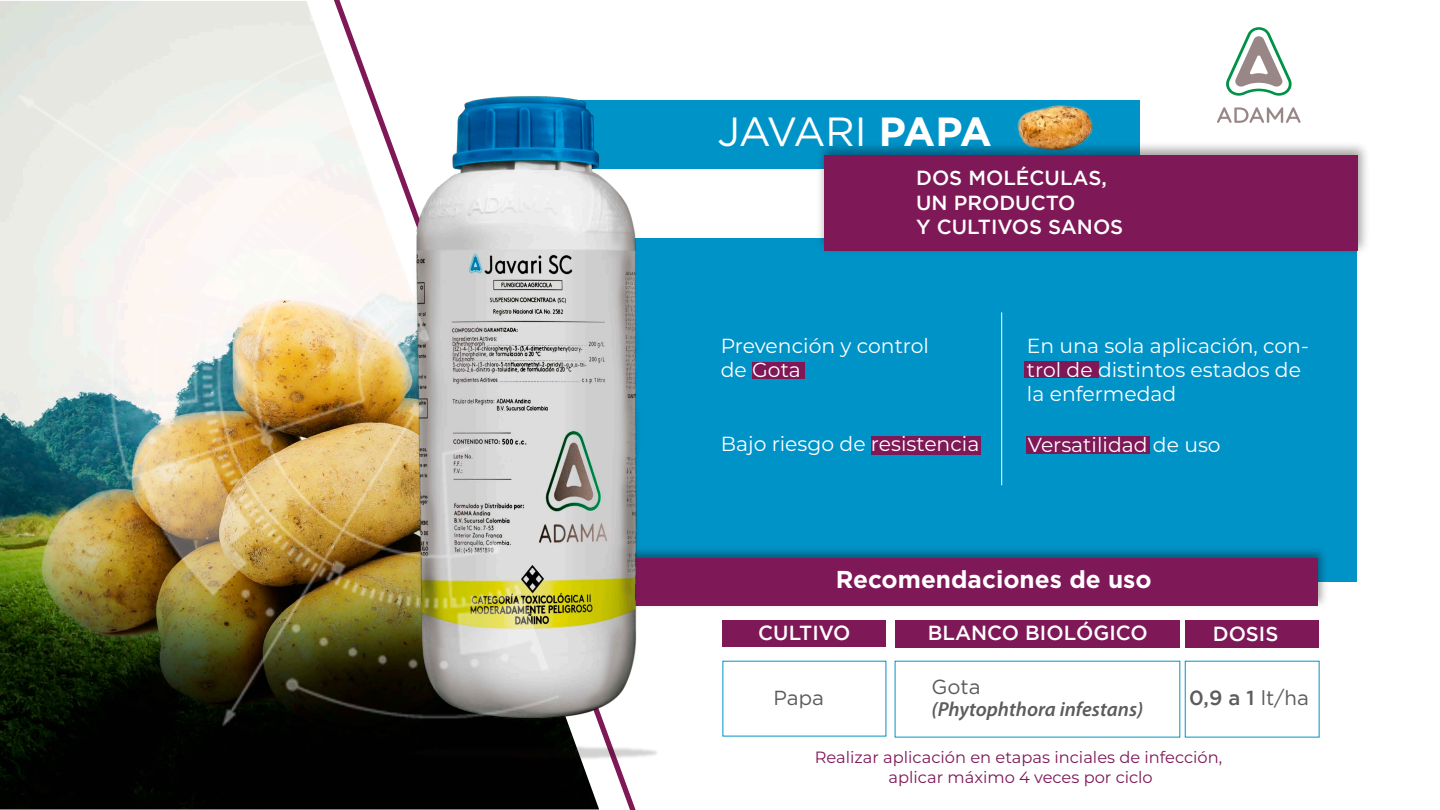
<style>
.page{position:relative;width:1440px;height:810px;background:#fff}
.page>*{position:absolute;margin:0;border:0;box-sizing:border-box;transform-origin:0 0}
.t1{font:40.65px "Gotham";letter-spacing:-.025em;color:#fff}
.t2{font:700 24.38px "Gotham";color:#fff}
.t3{font:20.33px/24.4px "Montserrat";color:#fff}
.t4{font:500 20.33px/24.4px "Gotham";color:#fff}
.t5{font:italic 600 20.33px "Myriad Pro";color:#5c5c5f}
.t6{font:500 20.33px "Gotham";color:#5c5c5f}
.t7{font:20.33px "Gotham";color:#5c5c5f}
.t8{font:16.27px/19.5px "Montserrat";color:#7e1857;text-align:center}
.s1{font-weight:700}
.s2{font-weight:400}
</style>
<div class="page">
<div style="left:573px;top:101px;width:566px;height:68px;background:#0093c8"></div>
<div style="left:628px;top:239px;width:729px;height:343px;background:#0093c8"></div>
<img style="left:809px;top:549px;width:516px;height:57px">
<div style="left:619px;top:558px;width:699px;height:48px;background:#7e1857"></div>
<img style="left:813px;top:137px;width:554px;height:115px">
<div style="left:824px;top:155px;width:533px;height:96px;background:#7e1857"></div>
<img style="left:1018px;top:106px;width:75px;height:49px">
<div style="left:1026px;top:436px;width:123px;height:18px;background:#7e1857"></div>
<div style="left:1024px;top:361px;width:75px;height:17px;background:#7e1857"></div>
<div style="left:871px;top:436px;width:110px;height:18px;background:#7e1857"></div>
<div style="left:723px;top:621px;width:163px;height:26px;background:#7e1857"></div>
<div style="left:895px;top:620px;width:285px;height:28px;background:#7e1857"></div>
<div style="left:1185px;top:621px;width:134px;height:27px;background:#7e1857"></div>
<hr style="left:1002px;top:312px;width:1px;height:173px;background:#fff">
<img style="left:249px;top:0;width:560px;height:788px">
<img style="left:599px;top:720px;width:84px;height:65px">
<svg style="left:1226px;top:27px;width:66px;height:69px"></svg>
<svg style="left:1217px;top:107px;width:84px;height:16px"></svg>
<img style="left:4px;top:2px;width:595px;height:806px">
<h1 class="t1" style="left:717px;top:106px;width:276px">JAVARI <span class="s1">PAPA</span></h1>
<p class="t4" style="left:916px;top:166px;width:208px">DOS MOLÉCULAS,<br>UN PRODUCTO<br>Y CULTIVOS SANOS</p>
<p class="t3" style="left:721px;top:332px;width:210px">Prevención y control de Gota</p>
<p class="t3" style="left:721px;top:431px;width:260px">Bajo riesgo de resistencia</p>
<p class="t3" style="left:1027px;top:332px;width:283px">En una sola aplicación, con&shy;trol de distintos estados de la enfermedad</p>
<p class="t3" style="left:1028px;top:431px;width:194px">Versatilidad de uso</p>
<p class="t2" style="left:836px;top:563px;width:318px">Recomendaciones de uso</p>
<p class="t4" style="left:758px;top:620px;width:94px">CULTIVO</p>
<p class="t4" style="left:928px;top:621px;width:221px">BLANCO BIOLÓGICO</p>
<p class="t4" style="left:1213px;top:621px;width:67px">DOSIS</p>
<p class="t7" style="left:774px;top:685px;width:52px">Papa</p>
<p class="t7" style="left:932px;top:674px;width:51px">Gota</p>
<p class="t5" style="left:932px;top:696px;width:213px">(Phytophthora infestans)</p>
<p class="t6" style="left:1189px;top:686px;width:121px">0,9 a 1 <span class="s2">lt/ha</span></p>
<p class="t8" style="left:815px;top:747px;width:409px">Realizar aplicación en etapas inciales de infección, aplicar máximo 4 veces por ciclo</p>
</div>
